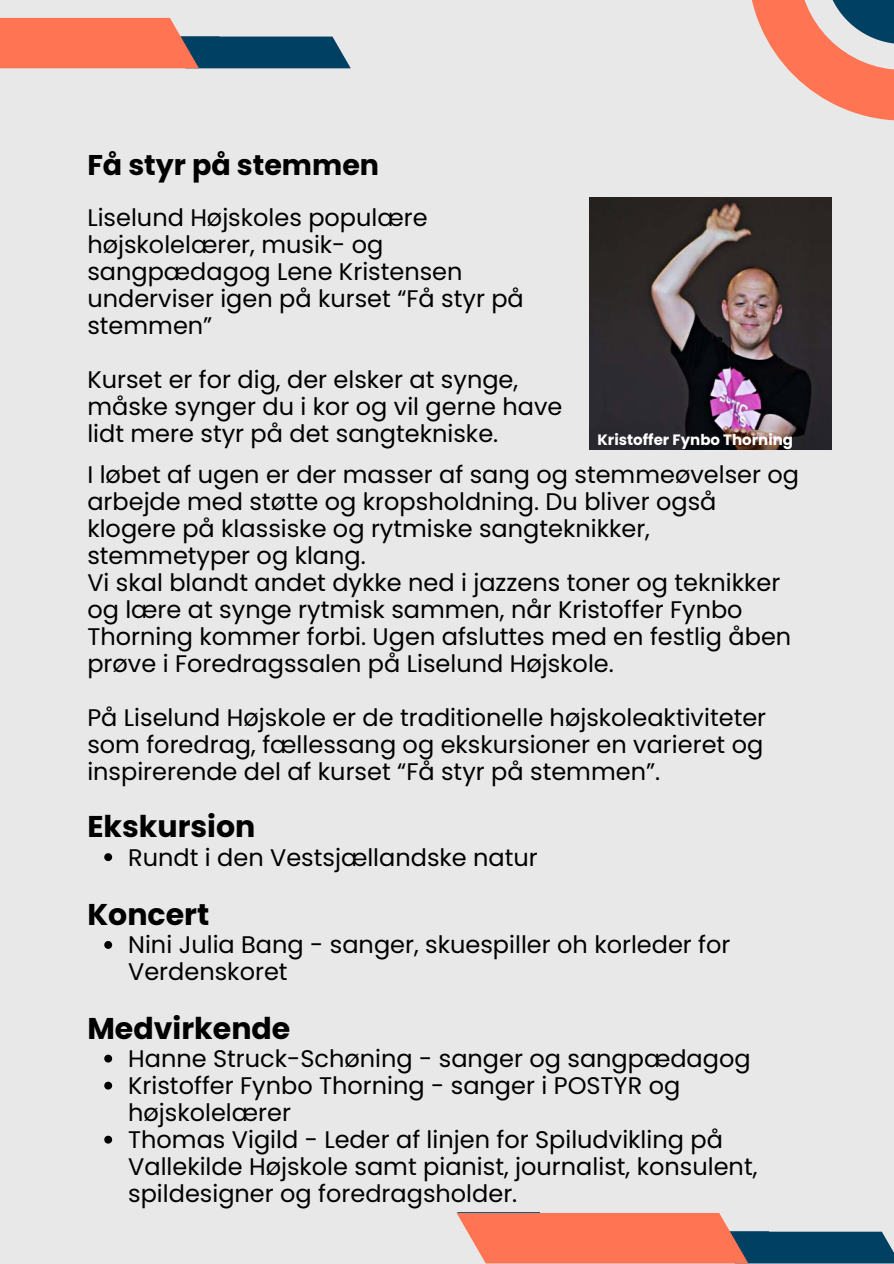
<style>
.page{position:relative;width:894px;height:1264px;background:#fff}
.page>*{position:absolute;margin:0;border:0;box-sizing:border-box;transform-origin:0 0}
.t1{font:700 30px "Poppins";color:#000}
.t2{font:700 28.5px "Poppins";color:#000}
.t3{font:24px/27px "Poppins";color:#000}
.t4{font:700 15px "Poppins";color:#fff}
</style>
<div class="page">
<div style="left:0;top:0;width:893px;height:1263px;background:#e8e8e8"></div>
<svg style="left:0;top:18px;width:350px;height:50px"></svg>
<svg style="left:752px;top:0;width:141px;height:121px"></svg>
<svg style="left:104px;top:853px;width:8px;height:8px"></svg>
<svg style="left:104px;top:941px;width:8px;height:7px"></svg>
<svg style="left:104px;top:1054px;width:8px;height:8px"></svg>
<svg style="left:104px;top:1081px;width:8px;height:8px"></svg>
<svg style="left:104px;top:1135px;width:8px;height:8px"></svg>
<svg style="left:456px;top:1212px;width:437px;height:51px"></svg>
<img style="left:589px;top:198px;width:242px;height:252px">
<h1 class="t2" style="left:87px;top:145px;width:293px">Få styr på stemmen</h1>
<p class="t3" style="left:87px;top:204px;width:438px">Liselund Højskoles populære højskolelærer, musik- og sangpædagog Lene Kristensen underviser igen på kurset “Få styr på stemmen”</p>
<h1 class="t3" style="left:87px;top:366px;width:476px">Kurset er for dig, der elsker at synge, måske synger du i kor og vil gerne have lidt mere styr på det sangtekniske.</h1>
<p class="t4" style="left:597px;top:429px;width:197px">Kristoffer Fynbo Thorning</p>
<p class="t3" style="left:87px;top:461px;width:713px">I løbet af ugen er der masser af sang og stemmeøvelser og arbejde med støtte og kropsholdning. Du bliver også klogere på klassiske og rytmiske sangteknikker, stemmetyper og klang.<br>Vi skal blandt andet dykke ned i jazzens toner og teknikker og lære at synge rytmisk sammen, når Kristoffer Fynbo Thorning kommer forbi. Ugen afsluttes med en festlig åben prøve i Foredragssalen på Liselund Højskole.</p>
<p class="t3" style="left:87px;top:704px;width:680px">På Liselund Højskole er de traditionelle højskoleaktiviteter som foredrag, fællessang og ekskursioner en varieret og inspirerende del af kurset “Få styr på stemmen”.</p>
<p class="t1" style="left:87px;top:806px;width:169px">Ekskursion</p>
<h1 class="t3" style="left:128px;top:843px;width:411px">Rundt i den Vestsjællandske natur</h1>
<h2 class="t1" style="left:87px;top:893px;width:123px">Koncert</h2>
<h2 class="t3" style="left:128px;top:931px;width:603px">Nini Julia Bang - sanger, skuespiller oh korleder for<br>Verdenskoret</h2>
<p class="t1" style="left:87px;top:1007px;width:204px">Medvirkende</p>
<p class="t3" style="left:128px;top:1045px;width:624px">Hanne Struck-Schøning - sanger og sangpædagog</p>
<h2 class="t3" style="left:128px;top:1072px;width:553px">Kristoffer Fynbo Thorning - sanger i POSTYR og højskolelærer</h2>
<h2 class="t3" style="left:128px;top:1126px;width:630px">Thomas Vigild - Leder af linjen for Spiludvikling på<br>Vallekilde Højskole samt pianist, journalist, konsulent, spildesigner og foredragsholder.</h2>
</div>
